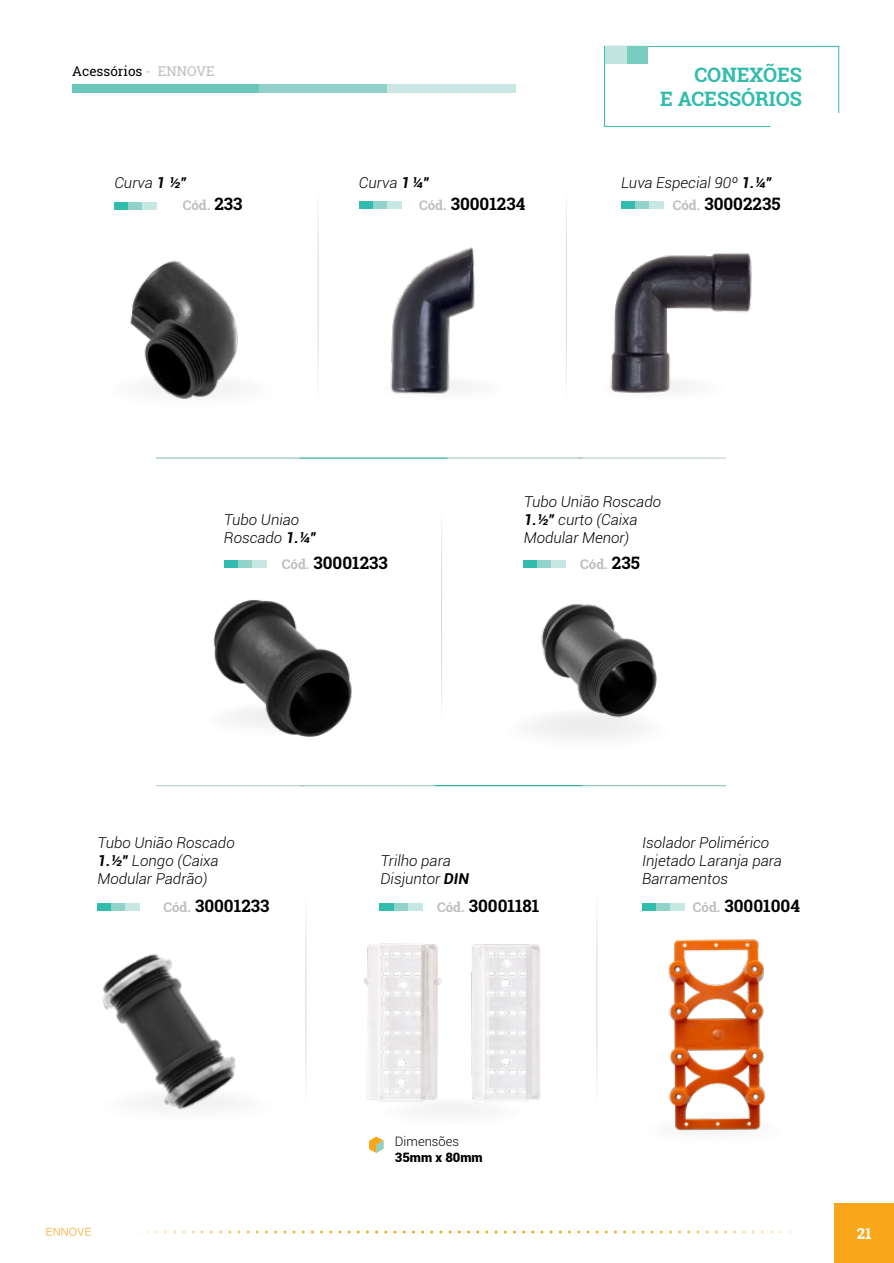
<style>
.page{position:relative;width:894px;height:1263px;background:#fff}
.page>*{position:absolute;margin:0;border:0;box-sizing:border-box;transform-origin:0 0}
.t1{font:700 19.95px/23.9px "Roboto Slab";color:#32bcad;text-align:right}
.t2{font:700 17.1px "Roboto Slab";color:#000}
.t3{font:italic 300 15px/18px "Roboto";color:#000}
.t4{font:700 15px "Roboto Slab";color:#fff}
.t5{font:13.5px "Roboto Slab";color:#000}
.t6{font:700 13.35px "Roboto Slab";color:#bcbec0}
.t7{font:300 12.9px "Roboto";color:#000}
.t8{font:900 12.9px "Roboto";color:#000}
.s1{color:#bcbec0}
.s2{font-weight:700}
.s3{font-size:17.1px;color:#000}
.s4{font-size:13.35px;color:#bcbec0}
</style>
<div class="page">
<hr style="left:566px;top:186px;width:1px;height:214px;background:#afb1b4">
<hr style="left:318px;top:186px;width:1px;height:214px;background:#afb1b4">
<hr style="left:441px;top:508px;width:1px;height:214px;background:#afb1b4">
<hr style="left:305px;top:892px;width:1px;height:214px;background:#afb1b4">
<hr style="left:596px;top:889px;width:1px;height:214px;background:#afb1b4">
<div style="left:380px;top:1097px;width:144px;height:31px;background:#f9f9f9;border-radius:50%"></div>
<div style="left:620px;top:201px;width:15px;height:8px;background:#32bcad"></div>
<div style="left:635px;top:201px;width:14px;height:8px;background:#91d3ca"></div>
<div style="left:649px;top:201px;width:14px;height:8px;background:#c7e7e2"></div>
<div style="left:523px;top:560px;width:14px;height:7px;background:#32bcad"></div>
<div style="left:537px;top:560px;width:14px;height:7px;background:#91d3ca"></div>
<div style="left:551px;top:560px;width:15px;height:7px;background:#c7e7e2"></div>
<div style="left:224px;top:560px;width:14px;height:7px;background:#32bcad"></div>
<div style="left:238px;top:560px;width:14px;height:7px;background:#91d3ca"></div>
<div style="left:252px;top:560px;width:14px;height:7px;background:#c7e7e2"></div>
<div style="left:97px;top:903px;width:15px;height:8px;background:#32bcad"></div>
<div style="left:112px;top:903px;width:14px;height:8px;background:#91d3ca"></div>
<div style="left:126px;top:903px;width:14px;height:8px;background:#c7e7e2"></div>
<div style="left:642px;top:903px;width:14px;height:8px;background:#32bcad"></div>
<div style="left:656px;top:903px;width:14px;height:8px;background:#91d3ca"></div>
<div style="left:670px;top:903px;width:14px;height:8px;background:#c7e7e2"></div>
<div style="left:114px;top:202px;width:14px;height:7px;background:#32bcad"></div>
<div style="left:128px;top:202px;width:15px;height:7px;background:#91d3ca"></div>
<div style="left:143px;top:202px;width:14px;height:7px;background:#c7e7e2"></div>
<div style="left:380px;top:903px;width:14px;height:8px;background:#32bcad"></div>
<div style="left:394px;top:903px;width:14px;height:8px;background:#91d3ca"></div>
<div style="left:408px;top:903px;width:14px;height:8px;background:#c7e7e2"></div>
<div style="left:359px;top:201px;width:14px;height:8px;background:#32bcad"></div>
<div style="left:373px;top:201px;width:14px;height:8px;background:#91d3ca"></div>
<div style="left:387px;top:201px;width:14px;height:8px;background:#c7e7e2"></div>
<img style="left:102px;top:954px;width:134px;height:156px">
<img style="left:129px;top:260px;width:109px;height:139px">
<img style="left:390px;top:247px;width:85px;height:147px">
<img style="left:610px;top:253px;width:142px;height:140px">
<img style="left:213px;top:599px;width:139px;height:138px">
<img style="left:541px;top:604px;width:116px;height:109px">
<div style="left:504px;top:709px;width:166px;height:43px;background:#f7f7f7;border-radius:50%"></div>
<img style="left:363px;top:943px;width:177px;height:159px">
<svg style="left:369px;top:1136px;width:14px;height:17px"></svg>
<div style="left:130px;top:84px;width:129px;height:9px;background:#6ac7bb"></div>
<div style="left:259px;top:84px;width:128px;height:9px;background:#90d2c9"></div>
<div style="left:387px;top:84px;width:128px;height:9px;background:#c9e8e3"></div>
<div style="left:72px;top:84px;width:58px;height:9px;background:#6ac7bb"></div>
<svg style="left:604px;top:46px;width:234px;height:81px"></svg>
<div style="left:625px;top:46px;width:22px;height:18px;background:#7accc1"></div>
<div style="left:604px;top:46px;width:22px;height:18px;background:#c0e4df"></div>
<hr style="left:578px;top:458px;width:147px;height:1px;background:#abcdc9">
<hr style="left:299px;top:458px;width:148px;height:1px;background:#009a8e">
<hr style="left:447px;top:458px;width:135px;height:1px;background:#97c3bf">
<hr style="left:156px;top:458px;width:144px;height:1px;background:#80b8b2">
<hr style="left:156px;top:785px;width:148px;height:1px;background:#abcdc9">
<hr style="left:434px;top:785px;width:148px;height:1px;background:#009a8e">
<hr style="left:299px;top:785px;width:136px;height:1px;background:#97c3bf">
<hr style="left:581px;top:785px;width:144px;height:1px;background:#80b8b2">
<img style="left:668px;top:939px;width:97px;height:194px">
<div style="left:834px;top:1203px;width:59px;height:60px;background:#faa61a"></div>
<svg style="left:138px;top:1230px;width:662px;height:3px"></svg>
<svg style="left:46px;top:1227px;width:45px;height:8px"></svg>
<p class="t5" style="left:72px;top:61px;width:144px">Acessórios <span class="s1">- ENNOVE</span></p>
<h1 class="t1" style="left:660px;top:62px;width:143px">CONEXÕES<br>E ACESSÓRIOS</h1>
<p class="t3" style="left:114px;top:173px;width:74px">Curva <span class="s2">1 ½”</span></p>
<p class="t6" style="left:183px;top:196px;width:61px">Cód. <span class="s3">233</span></p>
<p class="t3" style="left:359px;top:173px;width:72px">Curva <span class="s2">1¼”</span></p>
<p class="t2" style="left:419px;top:192px;width:108px"><span class="s4">Cód.</span> 30001234</p>
<p class="t3" style="left:620px;top:173px;width:152px">Luva Especial 90º <span class="s2">1.¼”</span></p>
<p class="t2" style="left:672px;top:192px;width:109px"><span class="s4">Cód.</span> 30002235</p>
<p class="t3" style="left:224px;top:510px;width:94px">Tubo Uniao<br>Roscado <span class="s2">1.¼”</span></p>
<p class="t3" style="left:523px;top:492px;width:139px">Tubo União Roscado<br><span class="s2">1.½”</span> curto (Caixa<br>Modular Menor)</p>
<p class="t2" style="left:282px;top:551px;width:107px"><span class="s4">Cód.</span> 30001233</p>
<p class="t6" style="left:580px;top:555px;width:61px">Cód. <span class="s3">235</span></p>
<p class="t3" style="left:97px;top:832px;width:139px">Tubo União Roscado<br><span class="s2">1.½”</span> Longo (Caixa<br>Modular Padrão)</p>
<p class="t3" style="left:642px;top:832px;width:141px">Isolador Polimérico<br>Injetado Laranja para<br>Barramentos</p>
<p class="t3" style="left:380px;top:850px;width:90px">Trilho para<br>Disjuntor <span class="s2">DIN</span></p>
<p class="t2" style="left:437px;top:894px;width:104px"><span class="s4">Cód.</span> 30001181</p>
<p class="t2" style="left:163px;top:894px;width:107px"><span class="s4">Cód.</span> 30001233</p>
<p class="t2" style="left:692px;top:894px;width:108px"><span class="s4">Cód.</span> 30001004</p>
<p class="t7" style="left:395px;top:1132px;width:66px">Dimensões</p>
<p class="t8" style="left:395px;top:1147px;width:89px">35mm x 80mm</p>
<p class="t4" style="left:856px;top:1223px;width:16px">21</p>
</div>
